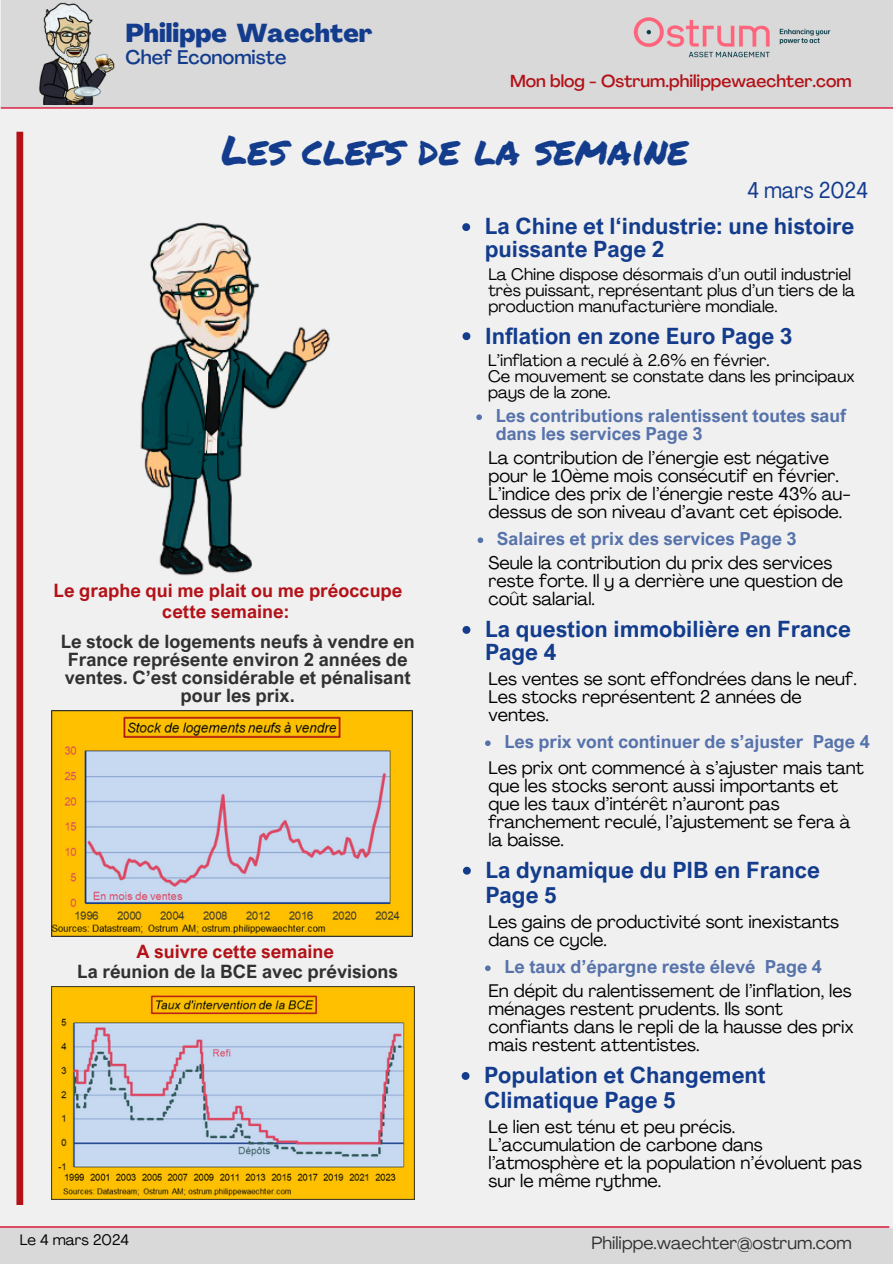
<style>
.page{position:relative;width:893px;height:1264px;background:#fff}
.page>*{position:absolute;margin:0;border:0;box-sizing:border-box;transform-origin:0 0}
.t1{font:40.5px "Permanent Marker";color:#143c8d}
.t2{font:800 25.5px "Agrandir";color:#143c8d}
.t3{font:700 22.5px/22.5px "Arial Nova";color:#143c8d}
.t4{font:condensed 22.5px "Agrandir";color:#143c8d}
.t5{font:500 19.5px "Agrandir";color:#143c8d}
.t6{font:700 18.45px/18px "Arial Nova";color:#313131;text-align:center}
.t7{font:700 18.45px/21.3px "Arial Nova";color:#b21218;text-align:center}
.t8{font:18px/18px "Agrandir";color:#000}
.t9{font:700 18px/18px "Arial Nova";color:#143c8d}
.t10{font:17.55px "Agrandir";color:#313131}
.t11{font:500 17.1px "Agrandir";color:#b21218}
.t12{font:16.5px/15.8px "Agrandir";color:#000}
.t13{font:15px "Agrandir";color:#000}
</style>
<div class="page">
<div style="left:0;top:0;width:892px;height:1263px;background:#f0f0f0"></div>
<hr style="left:1px;top:107px;width:891px;height:2px;background:#dd4863">
<hr style="left:0;top:1225px;width:889px;height:3px;background:#dd4863">
<div style="left:1px;top:0;width:891px;height:107px;background:#d9d9d9"></div>
<img style="left:39px;top:2px;width:76px;height:103px">
<div style="left:16px;top:132px;width:7px;height:1072px;background:#b21218"></div>
<img style="left:633px;top:17px;width:198px;height:41px">
<div style="left:0;top:1228px;width:892px;height:35px;background:#d9d9d9"></div>
<img style="left:140px;top:222px;width:190px;height:354px">
<img style="left:52px;top:710px;width:360px;height:226px">
<img style="left:52px;top:986px;width:362px;height:213px">
<svg style="left:462px;top:223px;width:8px;height:8px"></svg>
<svg style="left:476px;top:414px;width:6px;height:6px"></svg>
<svg style="left:462px;top:332px;width:8px;height:8px"></svg>
<svg style="left:477px;top:537px;width:6px;height:6px"></svg>
<svg style="left:462px;top:626px;width:8px;height:8px"></svg>
<svg style="left:485px;top:740px;width:5px;height:6px"></svg>
<svg style="left:463px;top:866px;width:8px;height:8px"></svg>
<svg style="left:485px;top:965px;width:5px;height:6px"></svg>
<svg style="left:461px;top:1072px;width:8px;height:7px"></svg>
<p class="t2" style="left:125px;top:23px;width:248px">Philippe Waechter</p>
<p class="t5" style="left:125px;top:50px;width:162px">Chef Economiste</p>
<p class="t11" style="left:510px;top:74px;width:343px">Mon blog - Ostrum.philippewaechter.com</p>
<p class="t1" style="left:221px;top:120px;width:468px">Les clefs de la semaine</p>
<p class="t4" style="left:747px;top:181px;width:122px">4 mars 2024</p>
<p class="t3" style="left:484px;top:215px;width:371px">La Chine et l‘industrie: une histoire puissante Page 2</p>
<p class="t12" style="left:488px;top:268px;width:368px">La Chine dispose désormais d’un outil industriel très puissant, représentant plus d’un tiers de la production manufacturière mondiale.</p>
<p class="t12" style="left:488px;top:354px;width:283px">L’inflation a reculé à 2.6% en février.</p>
<p class="t12" style="left:488px;top:370px;width:368px">Ce mouvement se constate dans les principaux pays de la zone.</p>
<p class="t3" style="left:485px;top:324px;width:309px">Inflation en zone Euro Page 3</p>
<p class="t9" style="left:495px;top:406px;width:352px">Les contributions ralentissent toutes sauf dans les services Page 3</p>
<h5 class="t8" style="left:488px;top:450px;width:364px">La contribution de l’énergie est négative pour le 10ème mois consécutif en février.<br>L’indice des prix de l’énergie reste 43% au&shy;dessus de son niveau d’avant cet épisode.</h5>
<h5 class="t7" style="left:54px;top:579px;width:350px">Le graphe qui me plait ou me préoccupe cette semaine:</h5>
<p class="t6" style="left:61px;top:632px;width:355px">Le stock de logements neufs à vendre en France représente environ 2 années de ventes. C’est considérable et pénalisant pour les prix.</p>
<p class="t7" style="left:136px;top:940px;width:199px">A suivre cette semaine</p>
<p class="t6" style="left:77px;top:962px;width:322px">La réunion de la BCE avec prévisions</p>
<h5 class="t13" style="left:20px;top:1234px;width:111px">Le 4 mars 2024</h5>
<p class="t9" style="left:497px;top:529px;width:301px">Salaires et prix des services Page 3</p>
<p class="t8" style="left:488px;top:555px;width:356px">Seule la contribution du prix des services reste forte. Il y a derrière une question de coût salarial.</p>
<p class="t3" style="left:485px;top:617px;width:367px">La question immobilière en France<br>Page 4</p>
<h5 class="t8" style="left:488px;top:671px;width:370px">Les ventes se sont effondrées dans le neuf.<br>Les stocks représentent 2 années de ventes.</h5>
<p class="t9" style="left:504px;top:732px;width:367px">Les prix vont continuer de s’ajuster Page 4</p>
<p class="t8" style="left:488px;top:760px;width:377px">Les prix ont commencé à s’ajuster mais tant que les stocks seront aussi importants et que les taux d’intérêt n’auront pas franchement reculé, l’ajustement se fera à la baisse.</p>
<h5 class="t3" style="left:485px;top:857px;width:336px;line-height:24.8px">La dynamique du PIB en France<br>Page 5</h5>
<h4 class="t8" style="left:488px;top:914px;width:352px">Les gains de productivité sont inexistants dans ce cycle.</h4>
<p class="t9" style="left:504px;top:957px;width:319px">Le taux d’épargne reste élevé Page 4</p>
<p class="t8" style="left:488px;top:983px;width:366px">En dépit du ralentissement de l’inflation, les ménages restent prudents. Ils sont confiants dans le repli de la hausse des prix mais restent attentistes.</p>
<h5 class="t3" style="left:484px;top:1062px;width:283px;line-height:24.8px">Population et Changement<br>Climatique Page 5</h5>
<p class="t8" style="left:488px;top:1119px;width:375px">Le lien est ténu et peu précis.<br>L’accumulation de carbone dans l’atmosphère et la population n’évoluent pas sur le même rythme.</p>
<p class="t10" style="left:591px;top:1235px;width:262px">Philippe.waechter@ostrum.com</p>
</div>
